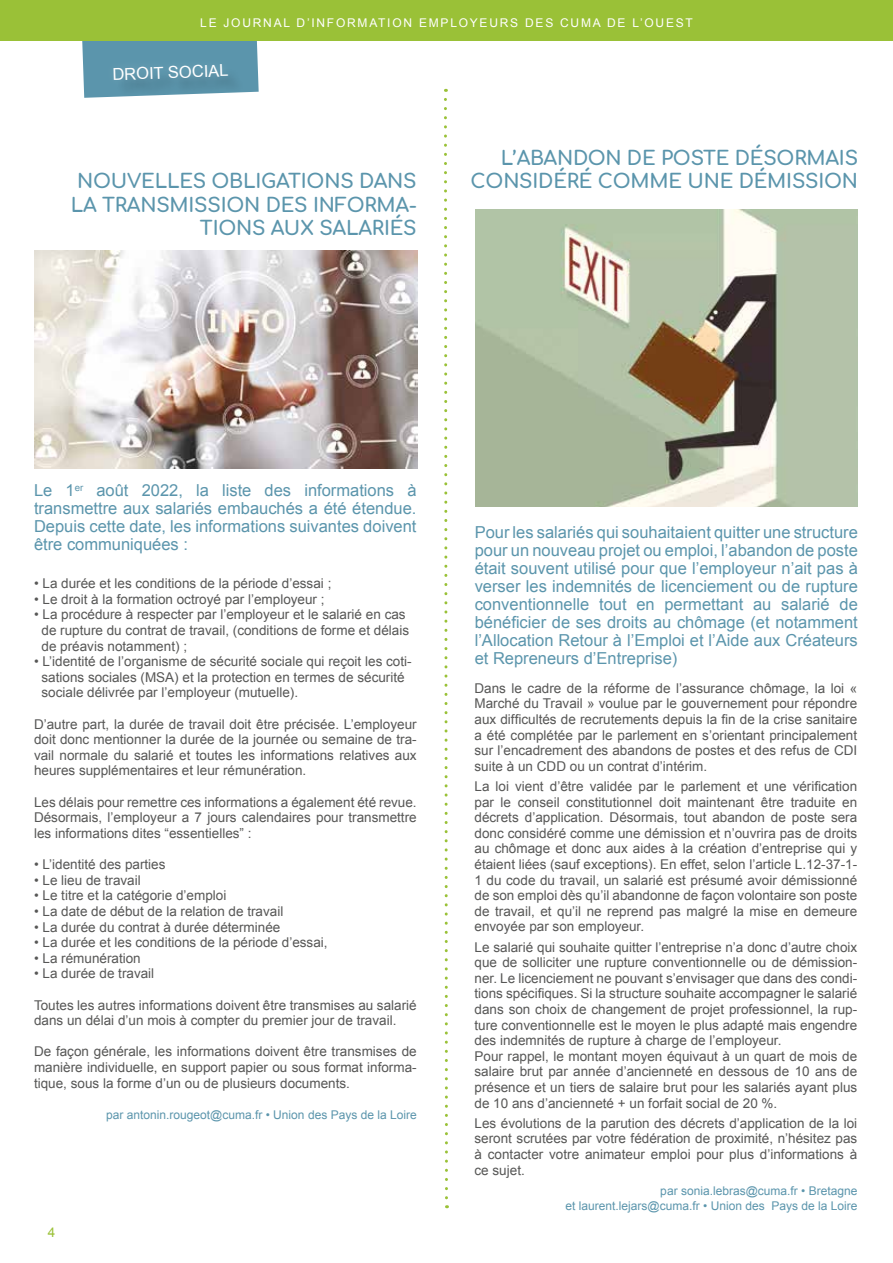
<style>
.page{position:relative;width:893px;height:1263px;background:#fff}
.page>*{position:absolute;margin:0;border:0;box-sizing:border-box;transform-origin:0 0}
.t1{font:700 19.5px/23.4px "Comfortaa";letter-spacing:-.01em;color:#5b95ac;text-align:right}
.t2{font:16.5px/18px "Arial";color:#5b95ac;text-align:justify}
.t3{font:16.5px "Arial";color:#fff}
.t4{font:13.5px/15.6px "Arial";color:#575756;text-align:justify}
.t5{font:13.5px "Arial";color:#9ac137}
.t6{font:12px/14.4px "Arial";color:#5b95ac;text-align:right}
.t7{font:12px "Arial";letter-spacing:.145em;color:#fff}
</style>
<div class="page">
<svg style="left:82px;top:40px;width:177px;height:58px;background:#679bae"></svg>
<svg style="left:444px;top:89px;width:5px;height:1119px"></svg>
<div style="left:0;top:0;width:893px;height:40px;background:#9ac137"></div>
<img style="left:34px;top:251px;width:383px;height:218px">
<img style="left:475px;top:209px;width:383px;height:298px">
<p class="t7" style="left:200px;top:15px;width:494px">LE JOURNAL D’INFORMATION EMPLOYEURS DES CUMA DE L’OUEST</p>
<p class="t3" style="left:112px;top:63px;width:118px;rotate:-2deg">DROIT SOCIAL</p>
<h1 class="t1" style="left:71px;top:167px;width:348px">NOUVELLES OBLIGATIONS DANS<br>LA TRANSMISSION DES INFORMA-<br>TIONS AUX SALARIÉS</h1>
<h1 class="t1" style="left:471px;top:143px;width:389px">L’ABANDON DE POSTE DÉSORMAIS<br>CONSIDÉRÉ COMME UNE DÉMISSION</h1>
<p class="t2" style="left:34px;top:482px;width:384px">Le 1<sup>er</sup> août 2022, la liste des informations à transmettre aux salariés embauchés a été étendue.<br>Depuis cette date, les informations suivantes doivent être communiquées :</p>
<p class="t4" style="left:34px;top:576px;width:299px">• La durée et les conditions de la période d’essai ;</p>
<p class="t4" style="left:34px;top:591px;width:292px">• Le droit à la formation octroyé par l’employeur ;</p>
<p class="t4" style="left:42px;top:607px;width:369px;text-align:left;text-indent:-8px">• La procédure à respecter par l’employeur et le salarié en cas de rupture du contrat de travail, (conditions de forme et délais de préavis notamment) ;</p>
<p class="t4" style="left:42px;top:654px;width:372px;text-align:left;text-indent:-8px">• L’identité de l’organisme de sécurité sociale qui reçoit les coti&shy;sations sociales (MSA) et la protection en termes de sécurité sociale délivrée par l’employeur (mutuelle).</p>
<p class="t4" style="left:34px;top:716px;width:384px">D’autre part, la durée de travail doit être précisée. L’employeur doit donc mentionner la durée de la journée ou semaine de tra&shy;vail normale du salarié et toutes les informations relatives aux heures supplémentaires et leur rémunération.</p>
<p class="t4" style="left:34px;top:794px;width:384px">Les délais pour remettre ces informations a également été revue.<br>Désormais, l’employeur a 7 jours calendaires pour transmettre les informations dites “essentielles” :</p>
<p class="t4" style="left:34px;top:857px;width:133px">• L’identité des parties</p>
<p class="t4" style="left:34px;top:872px;width:108px">• Le lieu de travail</p>
<p class="t4" style="left:34px;top:888px;width:194px">• Le titre et la catégorie d’emploi</p>
<p class="t4" style="left:34px;top:903px;width:251px">• La date de début de la relation de travail</p>
<p class="t4" style="left:34px;top:919px;width:248px">• La durée du contrat à durée déterminée</p>
<p class="t4" style="left:34px;top:935px;width:295px">• La durée et les conditions de la période d’essai,</p>
<p class="t4" style="left:34px;top:950px;width:108px">• La rémunération</p>
<p class="t4" style="left:34px;top:966px;width:122px">• La durée de travail</p>
<p class="t4" style="left:34px;top:997px;width:384px">Toutes les autres informations doivent être transmises au salarié dans un délai d’un mois à compter du premier jour de travail.</p>
<p class="t4" style="left:34px;top:1044px;width:384px">De façon générale, les informations doivent être transmises de manière individuelle, en support papier ou sous format informa&shy;tique, sous la forme d’un ou de plusieurs documents.</p>
<p class="t5" style="left:48px;top:1223px;width:9px">4</p>
<p class="t6" style="left:106px;top:1107px;width:312px">par antonin.rougeot@cuma.fr • Union des Pays de la Loire</p>
<p class="t2" style="left:475px;top:524px;width:385px">Pour les salariés qui souhaitaient quitter une structure pour un nouveau projet ou emploi, l’abandon de poste était souvent utilisé pour que l’employeur n’ait pas à verser les indemnités de licenciement ou de rupture conventionnelle tout en permettant au salarié de bénéficier de ses droits au chômage (et notamment l’Allocation Retour à l’Emploi et l’Aide aux Créateurs et Repreneurs d’Entreprise)</p>
<p class="t4" style="left:475px;top:680px;width:384px">Dans le cadre de la réforme de l’assurance chômage, la loi « Marché du Travail » voulue par le gouvernement pour répondre aux difficultés de recrutements depuis la fin de la crise sanitaire a été complétée par le parlement en s’orientant principalement sur l’encadrement des abandons de postes et des refus de CDI suite à un CDD ou un contrat d’intérim.</p>
<p class="t4" style="left:475px;top:778px;width:384px">La loi vient d’être validée par le parlement et une vérification par le conseil constitutionnel doit maintenant être traduite en décrets d’application. Désormais, tout abandon de poste sera donc considéré comme une démission et n’ouvrira pas de droits au chômage et donc aux aides à la création d’entreprise qui y étaient liées (sauf exceptions). En effet, selon l’article L.12-37-1- 1 du code du travail, un salarié est présumé avoir démissionné de son emploi dès qu’il abandonne de façon volontaire son poste de travail, et qu’il ne reprend pas malgré la mise en demeure envoyée par son employeur.</p>
<p class="t4" style="left:475px;top:939px;width:384px;text-align:left">Le salarié qui souhaite quitter l’entreprise n’a donc d’autre choix que de solliciter une rupture conventionnelle ou de démission&shy;ner. Le licenciement ne pouvant s’envisager que dans des condi&shy;tions spécifiques. Si la structure souhaite accompagner le salarié dans son choix de changement de projet professionnel, la rup&shy;ture conventionnelle est le moyen le plus adapté mais engendre des indemnités de rupture à charge de l’employeur.<br>Pour rappel, le montant moyen équivaut à un quart de mois de salaire brut par année d’ancienneté en dessous de 10 ans de présence et un tiers de salaire brut pour les salariés ayant plus de 10 ans d’ancienneté + un forfait social de 20 %.</p>
<p class="t4" style="left:475px;top:1115px;width:384px">Les évolutions de la parution des décrets d’application de la loi seront scrutées par votre fédération de proximité, n’hésitez pas à contacter votre animateur emploi pour plus d’informations à ce sujet.</p>
<p class="t6" style="left:566px;top:1184px;width:293px">par sonia.lebras@cuma.fr • Bretagne<br>et laurent.lejars@cuma.fr • Union des Pays de la Loire</p>
</div>
